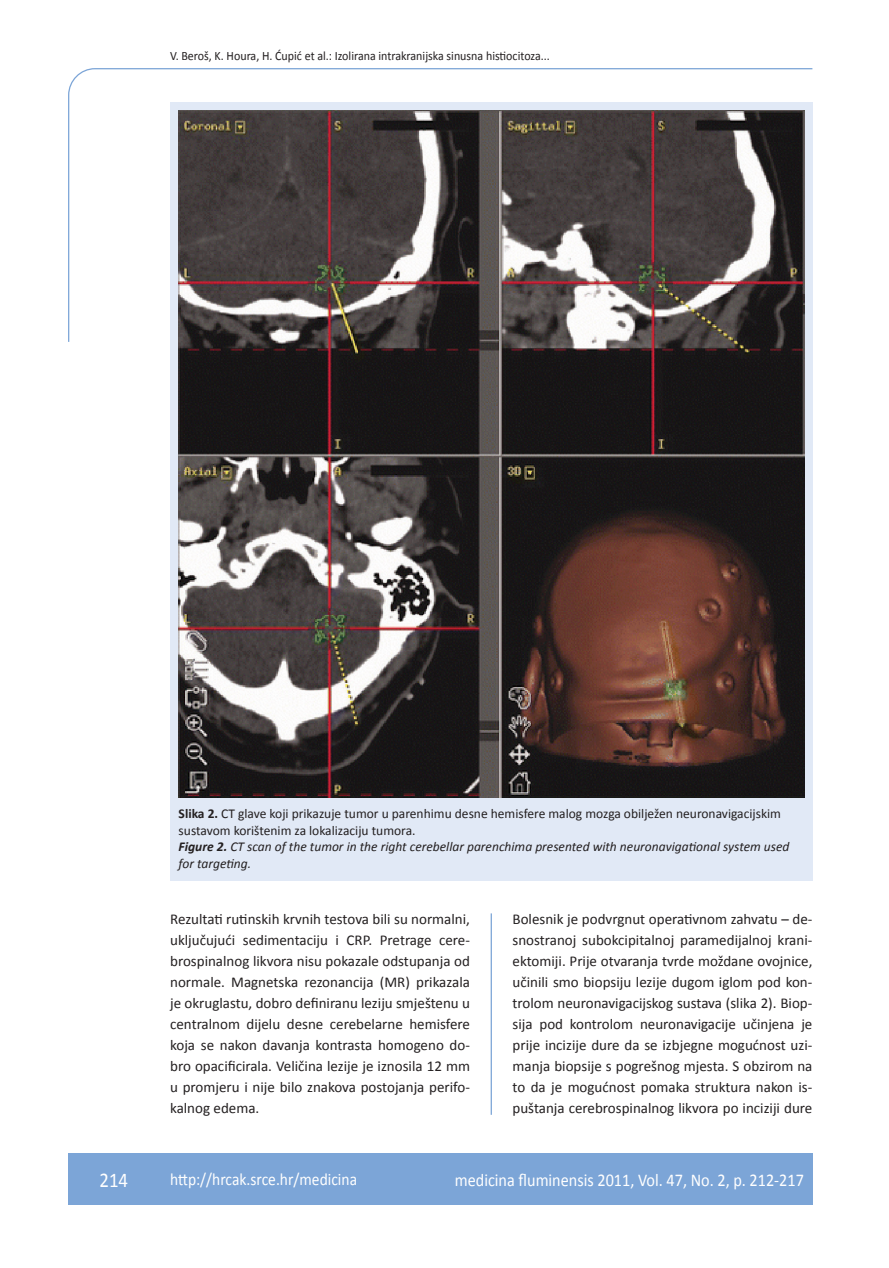
<style>
.page{position:relative;width:889px;height:1268px;background:#fff}
.page>*{position:absolute;margin:0;border:0;box-sizing:border-box;transform-origin:0 0}
.t1{font:21px "Calibri";color:#fff;scale:.9 1}
.t2{font:18px "Calibri";color:#fff;scale:.9 1}
.t3{font:17.25px "Calibri";color:#fff;scale:.9 1}
.t4{font:15px/21px "Calibri";color:#231f20;text-align:justify}
.t5{font:13.5px/16.5px "Calibri";color:#231f20}
.t6{font:12.75px "Calibri";color:#231f20;scale:.94 1}
.s1{font-weight:700}
.s2{font-weight:700;font-style:italic}
.s3{font-style:italic}
</style>
<div class="page">
<svg style="left:68px;top:68px;width:745px;height:275px"></svg>
<hr style="left:490px;top:913px;width:2px;height:201px;background:#7ca5d7">
<div style="left:68px;top:1152px;width:744px;height:51px;background:#7ca5d7"></div>
<div style="left:170px;top:102px;width:642px;height:778px;background:#e1e9f6"></div>
<img style="left:179px;top:111px;width:625px;height:686px">
<p class="t6" style="left:170px;top:47px;width:405px">V. Beroš, K. Houra, H. Ćupić et al.: Izolirana intrakranijska sinusna histiocitoza...</p>
<p class="t5" style="left:179px;top:804px;width:612px"><span class="s1">Slika 2.</span> CT glave koji prikazuje tumor u parenhimu desne hemisfere malog mozga obilježen neuronavigacijskim sustavom korištenim za lokalizaciju tumora.<br><span class="s2">Figure 2.</span> <span class="s3">CT scan of the tumor in the right cerebellar parenchima presented with neuronavigational system used for targeting.</span></p>
<p class="t4" style="left:170px;top:907px;width:301px">Rezultati rutinskih krvnih testova bili su normalni, uključujući sedimentaciju i CRP. Pretrage cere&shy;brospinalnog likvora nisu pokazale odstupanja od normale. Magnetska rezonancija (MR) prikazala je okruglastu, dobro definiranu leziju smještenu u centralnom dijelu desne cerebelarne hemisfere koja se nakon davanja kontrasta homogeno do&shy;bro opacificirala. Veličina lezije je iznosila 12 mm u promjeru i nije bilo znakova postojanja perifo&shy;kalnog edema.</p>
<p class="t4" style="left:512px;top:907px;width:301px">Bolesnik je podvrgnut operativnom zahvatu – de&shy;snostranoj subokcipitalnoj paramedijalnoj krani&shy;ektomiji. Prije otvaranja tvrde moždane ovojnice, učinili smo biopsiju lezije dugom iglom pod kon&shy;trolom neuronavigacijskog sustava (slika 2). Biop&shy;sija pod kontrolom neuronavigacije učinjena je prije incizije dure da se izbjegne mogućnost uzi&shy;manja biopsije s pogrešnog mjesta. S obzirom na to da je mogućnost pomaka struktura nakon is&shy;puštanja cerebrospinalnog likvora po inciziji dure</p>
<h1 class="t1" style="left:99px;top:1166px;width:33px">214</h1>
<p class="t3" style="left:170px;top:1167px;width:209px">http://hrcak.srce.hr/medicina</p>
<p class="t2" style="left:455px;top:1168px;width:389px">medicina fluminensis 2011, Vol. 47, No. 2, p. 212-217</p>
</div>
